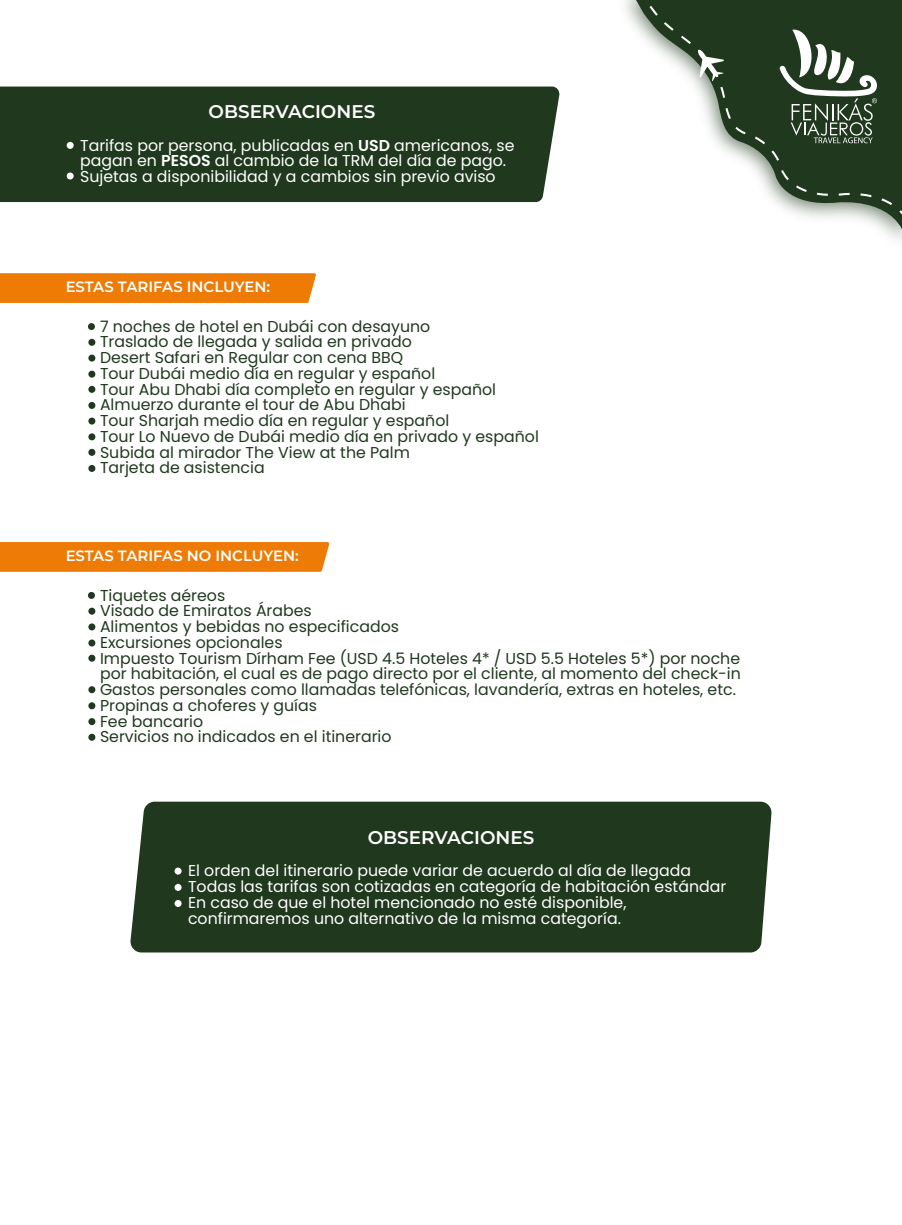
<style>
.page{position:relative;width:902px;height:1225px;background:#fff}
.page>*{position:absolute;margin:0;border:0;box-sizing:border-box;transform-origin:0 0}
.t1{font:600 18.38px "Montserrat";color:#fff}
.t2{font:15.75px/15.8px "Poppins";color:#20391e}
.t3{font:15.75px/15.8px "Poppins";color:#fff}
.t4{font:600 14.88px "Montserrat";color:#fff}
.s1{font-weight:600}
</style>
<div class="page">
<svg style="left:633px;top:0;width:268px;height:236px"></svg>
<svg style="left:637px;top:0;width:264px;height:220px;fill:#20391e"></svg>
<svg style="left:697px;top:49px;width:26px;height:32px"></svg>
<svg style="left:0;top:273px;width:316px;height:30px;background:#ee7d0a"></svg>
<div style="left:88px;top:323px;width:7px;height:7px;background:#20391e;border-radius:50%"></div>
<div style="left:88px;top:339px;width:7px;height:7px;background:#20391e;border-radius:50%"></div>
<div style="left:88px;top:355px;width:7px;height:7px;background:#20391e;border-radius:50%"></div>
<div style="left:88px;top:371px;width:7px;height:7px;background:#20391e;border-radius:50%"></div>
<div style="left:88px;top:386px;width:7px;height:7px;background:#20391e;border-radius:50%"></div>
<div style="left:88px;top:402px;width:7px;height:7px;background:#20391e;border-radius:50%"></div>
<div style="left:88px;top:418px;width:7px;height:7px;background:#20391e;border-radius:50%"></div>
<div style="left:88px;top:433px;width:7px;height:7px;background:#20391e;border-radius:50%"></div>
<div style="left:88px;top:449px;width:7px;height:7px;background:#20391e;border-radius:50%"></div>
<div style="left:88px;top:465px;width:7px;height:7px;background:#20391e;border-radius:50%"></div>
<svg style="left:0;top:542px;width:329px;height:30px;background:#ee7d0a"></svg>
<div style="left:88px;top:592px;width:7px;height:7px;background:#20391e;border-radius:50%"></div>
<div style="left:88px;top:608px;width:7px;height:7px;background:#20391e;border-radius:50%"></div>
<div style="left:88px;top:623px;width:7px;height:7px;background:#20391e;border-radius:50%"></div>
<div style="left:88px;top:640px;width:7px;height:7px;background:#20391e;border-radius:50%"></div>
<div style="left:88px;top:655px;width:7px;height:7px;background:#20391e;border-radius:50%"></div>
<div style="left:88px;top:686px;width:7px;height:7px;background:#20391e;border-radius:50%"></div>
<div style="left:88px;top:702px;width:7px;height:7px;background:#20391e;border-radius:50%"></div>
<div style="left:88px;top:718px;width:7px;height:7px;background:#20391e;border-radius:50%"></div>
<div style="left:88px;top:734px;width:7px;height:7px;background:#20391e;border-radius:50%"></div>
<div style="left:0;top:87px;width:560px;height:115px;background:#20391e"></div>
<div style="left:67px;top:142px;width:7px;height:7px;background:#fff;border-radius:50%"></div>
<div style="left:67px;top:173px;width:7px;height:7px;background:#fff;border-radius:50%"></div>
<div style="left:130px;top:802px;width:641px;height:150px;background:#20391e"></div>
<div style="left:174px;top:868px;width:7px;height:7px;background:#fff;border-radius:50%"></div>
<div style="left:174px;top:884px;width:7px;height:7px;background:#fff;border-radius:50%"></div>
<div style="left:174px;top:900px;width:7px;height:7px;background:#fff;border-radius:50%"></div>
<p class="t1" style="left:208px;top:98px;width:168px">OBSERVACIONES</p>
<p class="t3" style="left:80px;top:137px;width:436px">Tarifas por persona, publicadas en <span class="s1">USD</span> americanos, se pagan en <span class="s1">PESOS</span> al cambio de la TRM del día de pago.<br>Sujetas a disponibilidad y a cambios sin previo aviso</p>
<p class="t4" style="left:66px;top:277px;width:206px">ESTAS TARIFAS INCLUYEN:</p>
<p class="t2" style="left:100px;top:318px;width:440px">7 noches de hotel en Dubái con desayuno<br>Traslado de llegada y salida en privado<br>Desert Safari en Regular con cena BBQ<br>Tour Dubái medio día en regular y español<br>Tour Abu Dhabi día completo en regular y español Almuerzo durante el tour de Abu Dhabi<br>Tour Sharjah medio día en regular y español<br>Tour Lo Nuevo de Dubái medio día en privado y español Subida al mirador The View at the Palm<br>Tarjeta de asistencia</p>
<p class="t4" style="left:66px;top:545px;width:235px">ESTAS TARIFAS NO INCLUYEN:</p>
<p class="t2" style="left:100px;top:587px;width:642px">Tiquetes aéreos<br>Visado de Emiratos Árabes<br>Alimentos y bebidas no especificados<br>Excursiones opcionales<br>Impuesto Tourism Dírham Fee (USD 4.5 Hoteles 4* / USD 5.5 Hoteles 5*) por noche por habitación, el cual es de pago directo por el cliente, al momento del check-in Gastos personales como llamadas telefónicas, lavandería, extras en hoteles, etc.<br>Propinas a choferes y guías<br>Fee bancario<br>Servicios no indicados en el itinerario</p>
<p class="t1" style="left:367px;top:824px;width:168px">OBSERVACIONES</p>
<p class="t3" style="left:188px;top:863px;width:539px">El orden del itinerario puede variar de acuerdo al día de llegada Todas las tarifas son cotizadas en categoría de habitación estándar En caso de que el hotel mencionado no esté disponible, confirmaremos uno alternativo de la misma categoría.</p>
</div>
